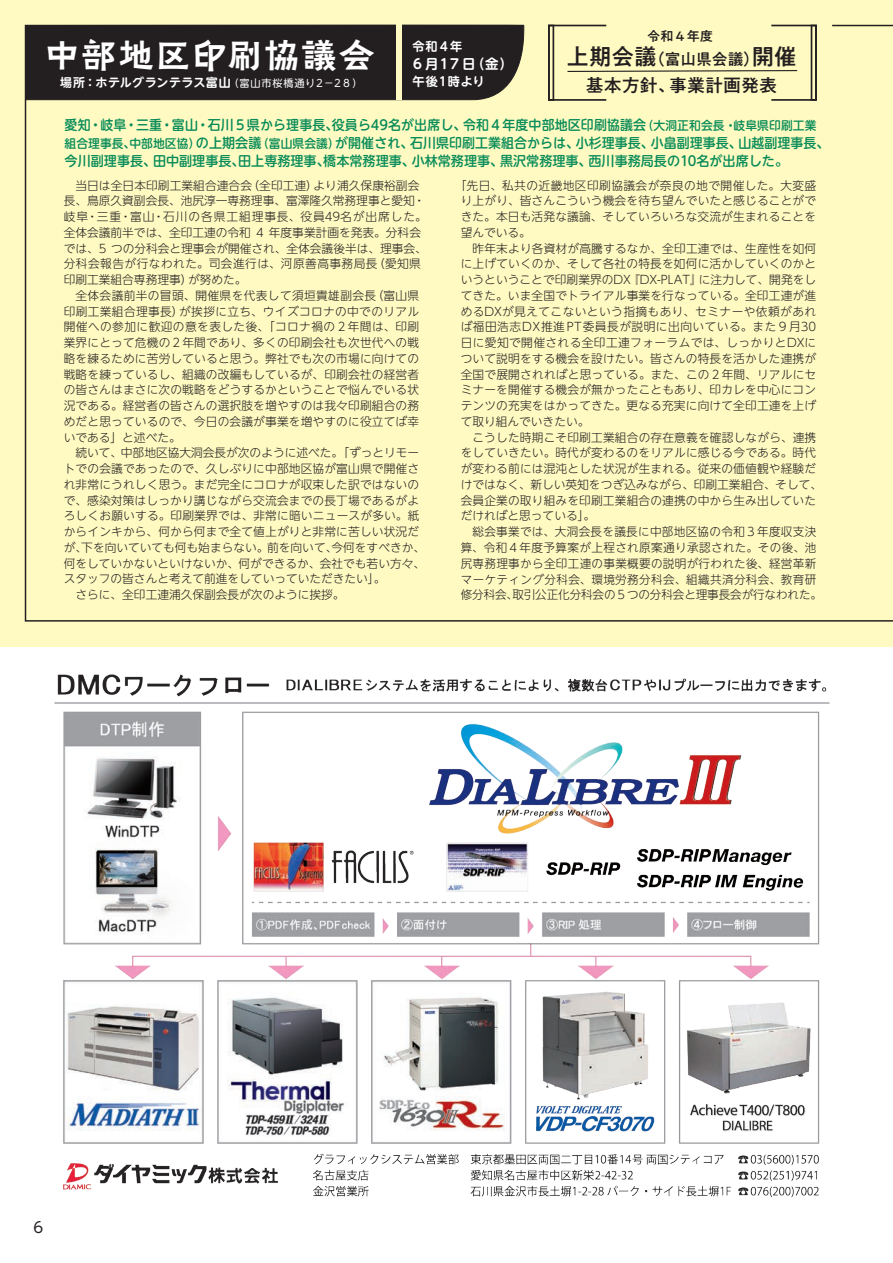
<style>
.page{position:relative;width:893px;height:1263px;background:#fff}
.page>*{position:absolute;margin:0;border:0;box-sizing:border-box;transform-origin:0 0}
.t1{font:700 36px "P Kuretake Meiseki Std N";letter-spacing:.02em;color:#fff}
.t2{font:500 18px "PA1 Gothic Std";color:#231f20}
.t3{font:500 15.75px "PA1 Gothic Std";color:#231f20}
.t4{font:15px "UD Shin Go NT Pr 6 N";color:#231f20}
.t5{font:500 13.5px/18px "UD Shin M Go Pr 6 N";letter-spacing:.005em;color:#078b59;scale:.96 1}
.t6{font:700 13.5px "UD Shin M Go Pr 6 N De";letter-spacing:-.02em;color:#fff}
.t7{font:500 13.2px "PA1 Gothic Std";color:#231f20}
.t8{font:700 12.15px "UD Shin M Go Pr 6 N De";letter-spacing:.005em;color:#fff}
.t9{font:700 12px "UD Shin M Go Pr 6 N De";letter-spacing:.045em;color:#fff}
.t10{font:300 11.7px/15.8px "UD Shin Go NT Pr 6 N";letter-spacing:.015em;color:#231f20}
.t11{font:300 11.7px "UD Shin Go NT Pr 6 N";letter-spacing:.035em;color:#231f20}
.t12{font:300 11.7px "UD Shin Go NT Pr 6 N";letter-spacing:-.01em;color:#231f20}
.t13{font:300 11.7px "UD Shin Go NT Pr 6 N";letter-spacing:.045em;color:#231f20}
.s1{font-size:22.5px}
.s2{font-family:"UD Shin M Go Pr 6 N";font-weight:400;font-size:10.2px}
.s3{font-size:12px}
</style>
<div class="page">
<div style="left:0;top:0;width:893px;height:646px;background:#fffac1"></div>
<img style="left:54px;top:674px;width:776px;height:524px">
<svg style="left:25px;top:25px;width:868px;height:597px"></svg>
<svg style="left:26px;top:24px;width:806px;height:77px"></svg>
<p class="t7" style="left:647px;top:28px;width:67px">令和４年度</p>
<p class="t3" style="left:566px;top:50px;width:232px"><span class="s1">上期会議</span>（富山県会議）<span class="s1">開催</span></p>
<p class="t2" style="left:586px;top:74px;width:193px">基本方針、事業計画発表</p>
<p class="t1" style="left:44px;top:32px;width:332px">中部地区印刷協議会</p>
<p class="t9" style="left:60px;top:72px;width:304px">場所：ホテルグランテラス富山<span class="s2">（富山市桜橋通り２－２８）</span></p>
<p class="t8" style="left:412px;top:36px;width:51px">令和４年</p>
<p class="t6" style="left:411px;top:52px;width:104px">６月１７日（金）</p>
<p class="t8" style="left:412px;top:71px;width:74px">午後１時より</p>
<p class="t5" style="left:65px;top:115px;width:798px">愛知・岐阜・三重・富山・石川５県から理事長、役員ら49名が出席し、令和４年度中部地区印刷協議会<span class="s3">（大洞正和会長・岐阜県印刷工業組合理事長、中部地区協）</span>の上期会議<span class="s3">（富山県会議）</span>が開催され、石川県印刷工業組合からは、小杉理事長、小畠副理事長、山越副理事長、今川副理事長、田中副理事長、田上専務理事、橋本常務理事、小林常務理事、黒沢常務理事、西川事務局長の10名が出席した。</p>
<p class="t10" style="left:64px;top:177px;width:365px;text-indent:12px">当日は全日本印刷工業組合連合会（全印工連）より浦久保康裕副会長、鳥原久資副会長、池尻淳一専務理事、富澤隆久常務理事と愛知・岐阜・三重・富山・石川の各県工組理事長、役員49名が出席した。全体会議前半では、全印工連の令和 4 年度事業計画を発表。分科会では、5 つの分科会と理事会が開催され、全体会議後半は、理事会、分科会報告が行なわれた。司会進行は、河原善高事務局長（愛知県印刷工業組合専務理事）が努めた。<br>　全体会議前半の冒頭、開催県を代表して須垣貴雄副会長（富山県印刷工業組合理事長）が挨拶に立ち、ウイズコロナの中でのリアル開催への参加に歓迎の意を表した後、「コロナ禍の２年間は、印刷業界にとって危機の２年間であり、多くの印刷会社も次世代への戦略を練るために苦労していると思う。弊社でも次の市場に向けての戦略を練っているし、組織の改編もしているが、印刷会社の経営者の皆さんはまさに次の戦略をどうするかということで悩んでいる状況である。経営者の皆さんの選択肢を増やすのは我々印刷組合の務めだと思っているので、今日の会議が事業を増やすのに役立てば幸いである」と述べた。<br>　続いて、中部地区協大洞会長が次のように述べた。「ずっとリモートでの会議であったので、久しぶりに中部地区協が富山県で開催され非常にうれしく思う。まだ完全にコロナが収束した訳ではないので、感染対策はしっかり講じながら交流会までの長丁場であるがよろしくお願いする。印刷業界では、非常に暗いニュースが多い。紙からインキから、何から何まで全て値上がりと非常に苦しい状況だが、下を向いていても何も始まらない。前を向いて、今何をすべきか、何をしていかないといけないか、何ができるか、会社でも若い方々、スタッフの皆さんと考えて前進をしていっていただきたい」。<br>　さらに、全印工連浦久保副会長が次のように挨拶。</p>
<p class="t11" style="left:455px;top:176px;width:363px">「先日、私共の近畿地区印刷協議会が奈良の地で開催した。大変盛</p>
<p class="t10" style="left:461px;top:193px;width:357px">り上がり、皆さんこういう機会を待ち望んでいたと感じることがで</p>
<p class="t10" style="left:461px;top:208px;width:357px">きた。本日も活発な議論、そしていろいろな交流が生まれることを</p>
<p class="t10" style="left:461px;top:224px;width:72px">望んでいる。</p>
<p class="t10" style="left:461px;top:240px;width:357px">　昨年末より各資材が高騰するなか、全印工連では、生産性を如何</p>
<p class="t10" style="left:461px;top:256px;width:357px">に上げていくのか、そして各社の特長を如何に活かしていくのかと</p>
<p class="t10" style="left:461px;top:271px;width:357px">いうということで印刷業界のDX『DX-PLAT』に注力して、開発をし</p>
<p class="t10" style="left:461px;top:287px;width:357px">てきた。いま全国でトライアル事業を行なっている。全印工連が進</p>
<p class="t11" style="left:461px;top:302px;width:357px">めるDXが見えてこないという指摘もあり、セミナーや依頼があれ</p>
<p class="t13" style="left:461px;top:317px;width:357px">ば福田浩志DX推進PT委員長が説明に出向いている。また９月30</p>
<p class="t11" style="left:461px;top:333px;width:357px">日に愛知で開催される全印工連フォーラムでは、しっかりとDXに</p>
<p class="t10" style="left:461px;top:350px;width:357px">ついて説明をする機会を設けたい。皆さんの特長を活かした連携が</p>
<p class="t10" style="left:461px;top:366px;width:357px">全国で展開されればと思っている。また、この２年間、リアルにセ</p>
<p class="t10" style="left:461px;top:382px;width:357px">ミナーを開催する機会が無かったこともあり、印カレを中心にコン</p>
<p class="t10" style="left:461px;top:397px;width:357px">テンツの充実をはかってきた。更なる充実に向けて全印工連を上げ</p>
<p class="t10" style="left:461px;top:413px;width:130px">て取り組んでいきたい。</p>
<p class="t10" style="left:461px;top:429px;width:357px">　こうした時期こそ印刷工業組合の存在意義を確認しながら、連携</p>
<p class="t10" style="left:461px;top:445px;width:357px">をしていきたい。時代が変わるのをリアルに感じる今である。時代</p>
<p class="t10" style="left:461px;top:460px;width:357px">が変わる前には混沌とした状況が生まれる。従来の価値観や経験だ</p>
<p class="t10" style="left:461px;top:476px;width:363px">けではなく、新しい英知をつぎ込みながら、印刷工業組合、そして、</p>
<p class="t10" style="left:461px;top:492px;width:357px">会員企業の取り組みを印刷工業組合の連携の中から生み出していた</p>
<p class="t10" style="left:461px;top:508px;width:136px">だければと思っている」。</p>
<p class="t10" style="left:472px;top:523px;width:345px">総会事業では、大洞会長を議長に中部地区協の令和３年度収支決</p>
<p class="t11" style="left:461px;top:538px;width:357px">算、令和４年度予算案が上程され原案通り承認された。その後、池</p>
<p class="t10" style="left:461px;top:555px;width:357px">尻専務理事から全印工連の事業概要の説明が行われた後、経営革新</p>
<p class="t11" style="left:461px;top:570px;width:357px">マーケティング分科会、環境労務分科会、組織共済分科会、教育研</p>
<p class="t12" style="left:461px;top:585px;width:363px">修分科会、取引公正化分科会の５つの分科会と理事長会が行なわれた。</p>
<p class="t4" style="left:34px;top:1215px;width:11px">6</p>
</div>
